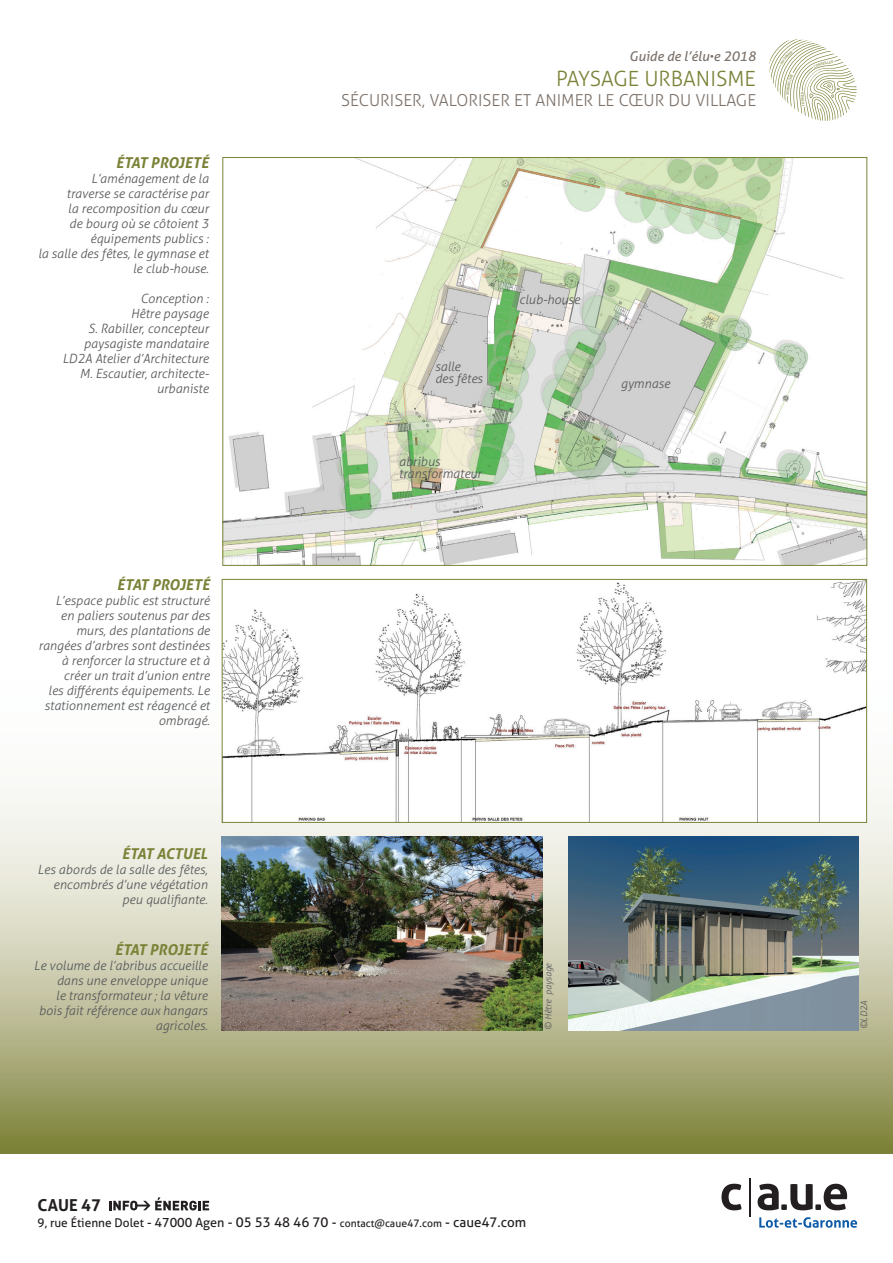
<style>
.page{position:relative;width:893px;height:1263px;background:#fff}
.page>*{position:absolute;margin:0;border:0;box-sizing:border-box;transform-origin:0 0}
.t1{font:300 21px "Aller";color:#7b8237}
.t2{font:300 16.5px "Aller";color:#7e736b}
.t3{font:700 16.5px "Aller";color:#231f20}
.t4{font:italic 700 15px "Aller";color:#7b8237}
.t5{font:13.5px "Aller";color:#231f20}
.t6{font:italic 13.5px "Aller";color:#7d736c}
.t7{font:italic 300 12.75px/15px "Aller";color:#57585a;text-align:right}
.t8{font:italic 300 9px "Aller";color:#57585a}
.t9{font:3.6px "Aller";color:#7b8237}
.s1{font-family:"Myriad";font-style:normal}
.s2{font-size:12px}
.s3{font-size:12.75px}
.s4{font-size:10.5px}
</style>
<div class="page">
<svg style="left:0;top:612px;width:893px;height:542px"></svg>
<hr style="left:749px;top:1178px;width:1px;height:38px;background:#231f20">
<svg style="left:721px;top:1184px;width:20px;height:26px"></svg>
<svg style="left:758px;top:1184px;width:89px;height:26px"></svg>
<svg style="left:759px;top:1217px;width:98px;height:11px"></svg>
<svg style="left:109px;top:1197px;width:100px;height:13px"></svg>
<img style="left:225px;top:159px;width:640px;height:405px">
<img style="left:222px;top:836px;width:320px;height:194px">
<img style="left:224px;top:581px;width:641px;height:240px">
<div style="left:222px;top:579px;width:645px;height:244px;border:1px solid #7b8237"></div>
<img style="left:569px;top:836px;width:290px;height:194px">
<svg style="left:769px;top:39px;width:88px;height:82px"></svg>
<p class="t4" style="left:116px;top:154px;width:94px">ÉTAT PROJETÉ</p>
<p class="t7" style="left:38px;top:171px;width:172px">L’aménagement de la<br>traverse se caractérise par<br>la recomposition du cœur<br>de bourg où se côtoient 3 équipements publics :<br>la salle des fêtes, le gymnase et le club-house.</p>
<p class="t7" style="left:62px;top:291px;width:148px">Conception :<br>Hêtre paysage<br>S. Rabiller, concepteur paysagiste mandataire<br>LD2A Atelier d’Architecture<br>M. Escautier, architecte&shy;urbaniste</p>
<p class="t4" style="left:117px;top:576px;width:94px">ÉTAT PROJETÉ</p>
<p class="t7" style="left:39px;top:593px;width:173px">L’espace public est structuré<br>en paliers soutenus par des murs, des plantations de rangées d’arbres sont destinées à renforcer la structure et à créer un trait d’union entre<br>les différents équipements. Le stationnement est réagencé et ombragé.</p>
<p class="t4" style="left:122px;top:844px;width:87px">ÉTAT ACTUEL</p>
<p class="t7" style="left:38px;top:862px;width:172px">Les abords de la salle des fêtes, encombrés d’une végétation peu qualifiante.</p>
<p class="t4" style="left:115px;top:940px;width:94px">ÉTAT PROJETÉ</p>
<p class="t7" style="left:34px;top:958px;width:175px">Le volume de l’abribus accueille dans une enveloppe unique<br>le transformateur ; la vêture bois fait référence aux hangars agricoles.</p>
<p class="t6" style="left:629px;top:48px;width:128px">Guide de l’élu<span class="s1">•</span>e 2018</p>
<h1 class="t1" style="left:556px;top:66px;width:201px">PAYSAGE URBANISME</h1>
<p class="t2" style="left:341px;top:91px;width:417px">SÉCURISER, VALORISER ET ANIMER LE CŒUR DU VILLAGE</p>
<p class="t9" style="left:800px;top:94px;width:4px;rotate:-90deg">R</p>
<p class="t7" style="left:435px;top:360px;width:49px;line-height:12px;text-align:left">salle<br>des fêtes</p>
<p class="t7" style="left:399px;top:455px;width:84px;line-height:12px;text-align:left">abribus transformateur</p>
<p class="t7" style="left:519px;top:292px;width:62px">club-house</p>
<p class="t7" style="left:621px;top:376px;width:51px">gymnase</p>
<p class="t8" style="left:543px;top:1030px;width:69px;rotate:-90deg">© Hêtre paysage</p>
<p class="t8" style="left:859px;top:1029px;width:30px;rotate:-90deg">©LD2A</p>
<p class="t3" style="left:38px;top:1194px;width:65px">CAUE 47</p>
<p class="t5" style="left:38px;top:1214px;width:490px"><span class="s2">9, rue Étienne Dolet</span> <span class="s3">- 47000 Agen</span> - 05 53 48 46 70 - <span class="s4">contact@caue47.com</span> - caue47.com</p>
</div>
